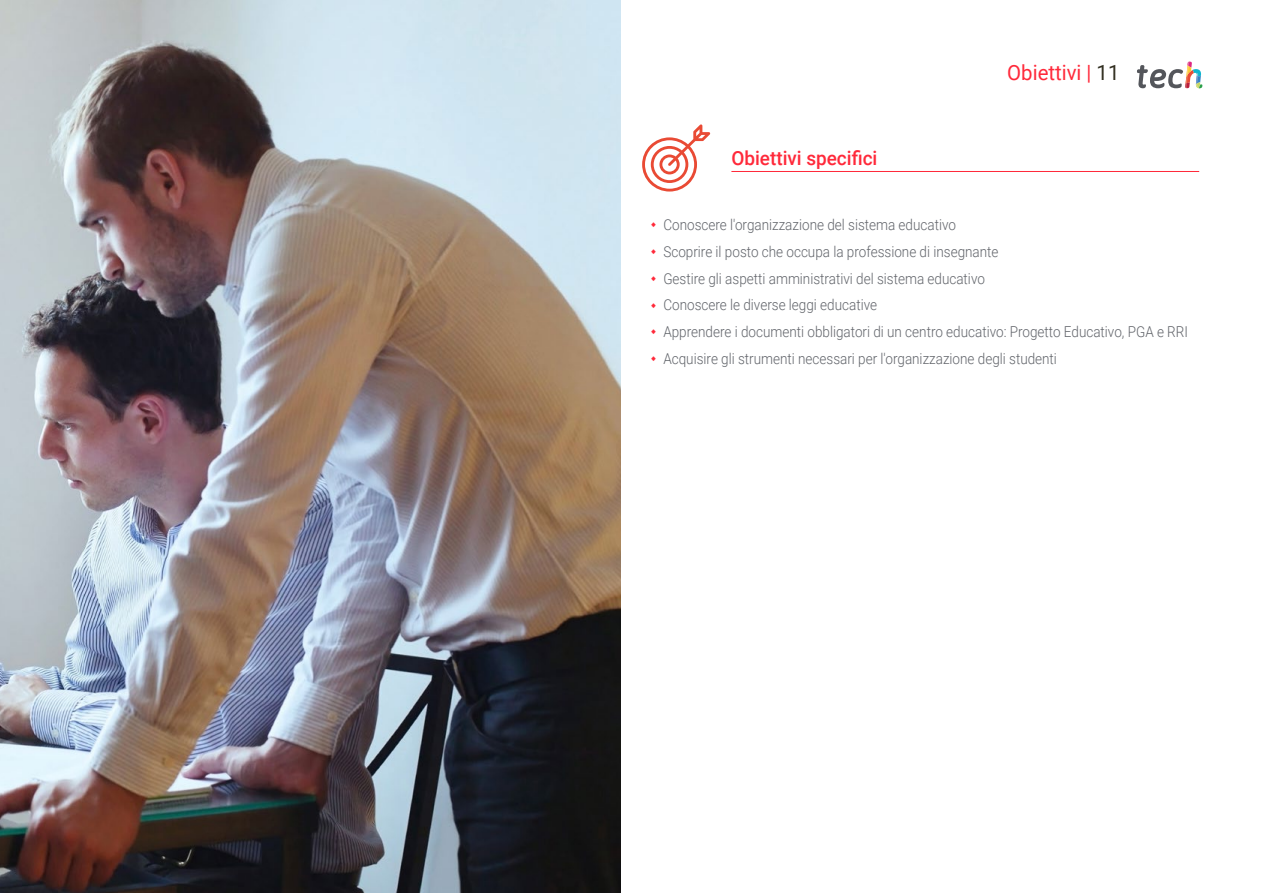
<style>
.page{position:relative;width:1263px;height:893px;background:#fff}
.page>*{position:absolute;margin:0;border:0;box-sizing:border-box;transform-origin:0 0}
.t1{font:21px "Roboto";color:#ff293a}
.t2{font:500 19.5px "Roboto";color:#ff293a}
.t3{font:300 15px/26.7px "Roboto";color:#61646a;scale:.9 1}
.s1{color:#312e20}
</style>
<div class="page">
<img style="left:0;top:0;width:621px;height:893px">
<hr style="left:731px;top:171px;width:468px;height:1px;background:#ff293a">
<svg style="left:642px;top:124px;width:68px;height:68px"></svg>
<svg style="left:1137px;top:62px;width:65px;height:27px"></svg>
<h2 class="t2" style="left:731px;top:144px;width:147px">Obiettivi specifici</h2>
<h1 class="t1" style="left:1007px;top:57px;width:114px">Obiettivi | <span class="s1">11</span></h1>
<p class="t3" style="left:663px;top:211px;width:584px">Conoscere l'organizzazione del sistema educativo<br>Scoprire il posto che occupa la professione di insegnante<br>Gestire gli aspetti amministrativi del sistema educativo<br>Conoscere le diverse leggi educative<br>Apprendere i documenti obbligatori di un centro educativo: Progetto Educativo, PGA e RRI Acquisire gli strumenti necessari per l'organizzazione degli studenti</p>
</div>
